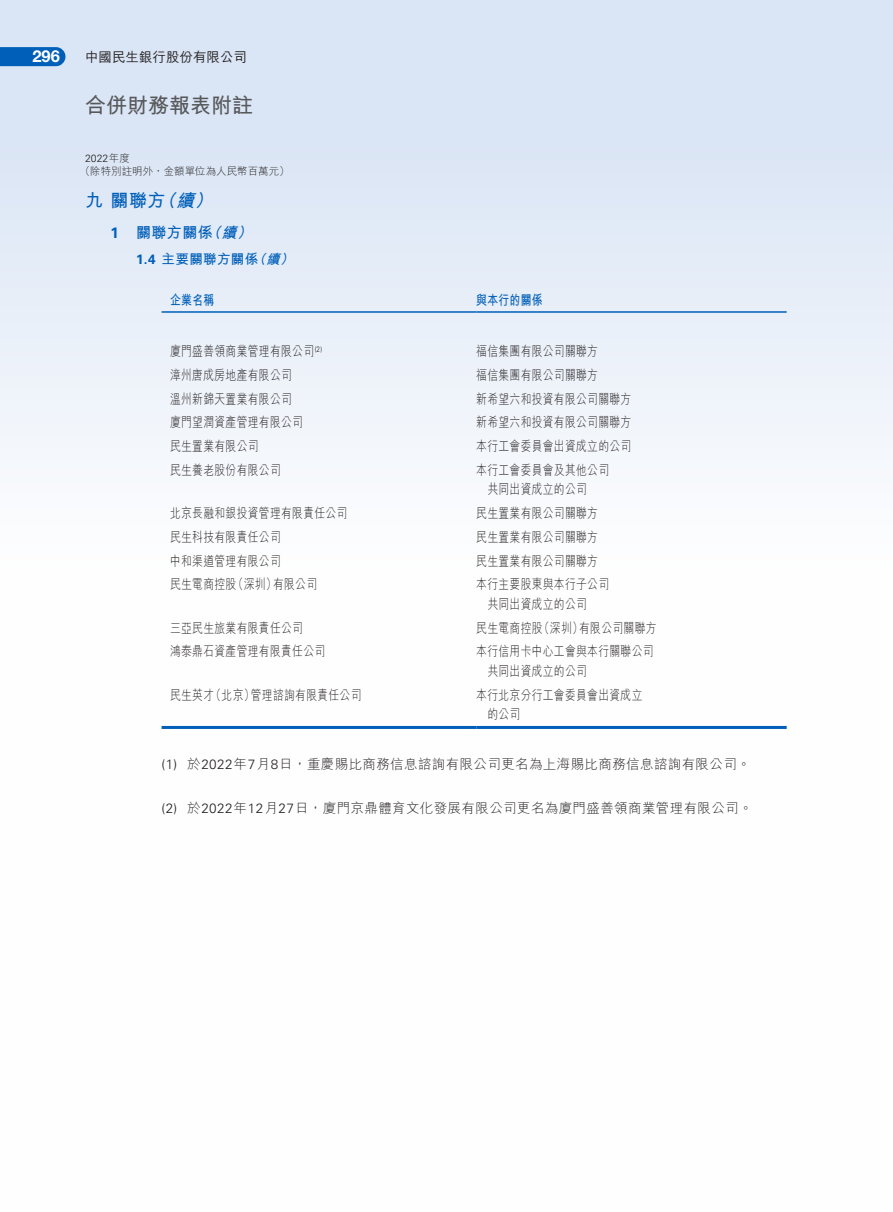
<style>
.page{position:relative;width:893px;height:1212px;background:#fff}
.page>*{position:absolute;margin:0;border:0;box-sizing:border-box;transform-origin:0 0}
.t1{font:700 21px "M Hei HK";color:#57585a}
.t2{font:700 18px "M Hei HK";color:#005fb9}
.t3{font:700 16.5px "Helvetica Neue LT Std";color:#fff}
.t4{font:700 15px "M Hei HK";letter-spacing:.03em;color:#005fb9}
.t5{font:300 13.5px/19.5px "M Hei HK";letter-spacing:.03em;color:#231f20;scale:.8 1}
.t6{font:300 13.5px "M Hei HK";letter-spacing:.03em;color:#231f20}
.t7{font:700 13.5px "M Hei HK";letter-spacing:.03em;color:#005fb9}
.t8{font:500 13.5px "M Hei HK";color:#231f20}
.t9{font:700 13.5px "M Hei HK";letter-spacing:.03em;color:#005fb9;scale:.8 1}
.t10{font:300 10.5px "M Hei HK";color:#231f20}
.t11{font:300 10.5px "Univers LT Std";color:#231f20}
.s1{font-family:"M Hei HK"}
.s2{font-style:italic}
.s3{font-family:"Univers LT Std"}
</style>
<div class="page">
<div style="left:0;top:0;width:893px;height:1212px;background:linear-gradient(to bottom,#dee8f6,#fff)"></div>
<svg style="left:0;top:47px;width:65px;height:19px"></svg>
<hr style="left:162px;top:311px;width:314px;height:2px;background:#005fb9">
<hr style="left:476px;top:311px;width:311px;height:2px;background:#005fb9">
<hr style="left:162px;top:726px;width:314px;height:3px;background:#005fb9">
<hr style="left:476px;top:726px;width:311px;height:3px;background:#005fb9">
<p class="t3" style="left:32px;top:46px;width:29px">296</p>
<p class="t8" style="left:85px;top:47px;width:163px">中國民生銀行股份有限公司</p>
<h1 class="t1" style="left:85px;top:90px;width:169px">合併財務報表附註</h1>
<p class="t11" style="left:85px;top:152px;width:46px">2022<span class="s1">年度</span></p>
<p class="t10" style="left:80px;top:166px;width:211px">（除特別註明外，金額單位為人民幣百萬元）</p>
<h2 class="t2" style="left:85px;top:188px;width:134px">九關聯方<span class="s2">（續）</span></h2>
<p class="t4" style="left:111px;top:221px;width:147px"><span class="s3">1</span> 關聯方關係<span class="s2">（續）</span></p>
<p class="t7" style="left:136px;top:249px;width:163px"><span class="s3">1.4</span> 主要關聯方關係<span class="s2">（續）</span></p>
<p class="t9" style="left:170px;top:290px;width:57px">企業名稱</p>
<p class="t9" style="left:476px;top:290px;width:84px">與本行的關係</p>
<p class="t5" style="left:170px;top:341px;width:191px">廈門盛善領商業管理有限公司<sup>(2)</sup></p>
<p class="t5" style="left:476px;top:341px;width:154px">福信集團有限公司關聯方</p>
<p class="t5" style="left:170px;top:365px;width:154px">漳州唐成房地產有限公司</p>
<p class="t5" style="left:476px;top:365px;width:154px">福信集團有限公司關聯方</p>
<p class="t5" style="left:170px;top:389px;width:154px">溫州新錦天置業有限公司</p>
<p class="t5" style="left:476px;top:389px;width:195px">新希望六和投資有限公司關聯方</p>
<p class="t5" style="left:170px;top:412px;width:168px">廈門望潤資產管理有限公司</p>
<p class="t5" style="left:476px;top:412px;width:195px">新希望六和投資有限公司關聯方</p>
<p class="t5" style="left:170px;top:436px;width:112px">民生置業有限公司</p>
<p class="t5" style="left:476px;top:436px;width:195px">本行工會委員會出資成立的公司</p>
<p class="t5" style="left:170px;top:460px;width:140px">民生養老股份有限公司</p>
<p class="t5" style="left:487px;top:460px;width:154px;text-indent:-11px">本行工會委員會及其他公司共同出資成立的公司</p>
<p class="t5" style="left:170px;top:503px;width:223px">北京長融和銀投資管理有限責任公司</p>
<p class="t5" style="left:476px;top:503px;width:154px">民生置業有限公司關聯方</p>
<p class="t5" style="left:170px;top:527px;width:140px">民生科技有限責任公司</p>
<p class="t5" style="left:476px;top:527px;width:154px">民生置業有限公司關聯方</p>
<p class="t5" style="left:170px;top:551px;width:140px">中和渠道管理有限公司</p>
<p class="t5" style="left:476px;top:551px;width:154px">民生置業有限公司關聯方</p>
<p class="t5" style="left:170px;top:574px;width:185px">民生電商控股（深圳）有限公司</p>
<p class="t5" style="left:487px;top:574px;width:154px;text-indent:-11px">本行主要股東與本行子公司共同出資成立的公司</p>
<p class="t5" style="left:170px;top:618px;width:168px">三亞民生旅業有限責任公司</p>
<p class="t5" style="left:476px;top:618px;width:227px">民生電商控股（深圳）有限公司關聯方</p>
<p class="t5" style="left:170px;top:641px;width:195px">鴻泰鼎石資產管理有限責任公司</p>
<p class="t5" style="left:487px;top:641px;width:209px;text-indent:-11px">本行信用卡中心工會與本行關聯公司共同出資成立的公司</p>
<p class="t5" style="left:170px;top:685px;width:241px">民生英才（北京）管理諮詢有限責任公司</p>
<p class="t5" style="left:487px;top:685px;width:195px;text-indent:-11px">本行北京分行工會委員會出資成立的公司</p>
<p class="t6" style="left:162px;top:757px;width:591px"><span class="s3">(1)</span> 於<span class="s3">2022</span>年<span class="s3">7</span>月<span class="s3">8</span>日，重慶賜比商務信息諮詢有限公司更名為上海賜比商務信息諮詢有限公司。</p>
<p class="t6" style="left:162px;top:801px;width:593px"><span class="s3">(2)</span> 於<span class="s3">2022</span>年<span class="s3">12</span>月<span class="s3">27</span>日，廈門京鼎體育文化發展有限公司更名為廈門盛善領商業管理有限公司。</p>
</div>
